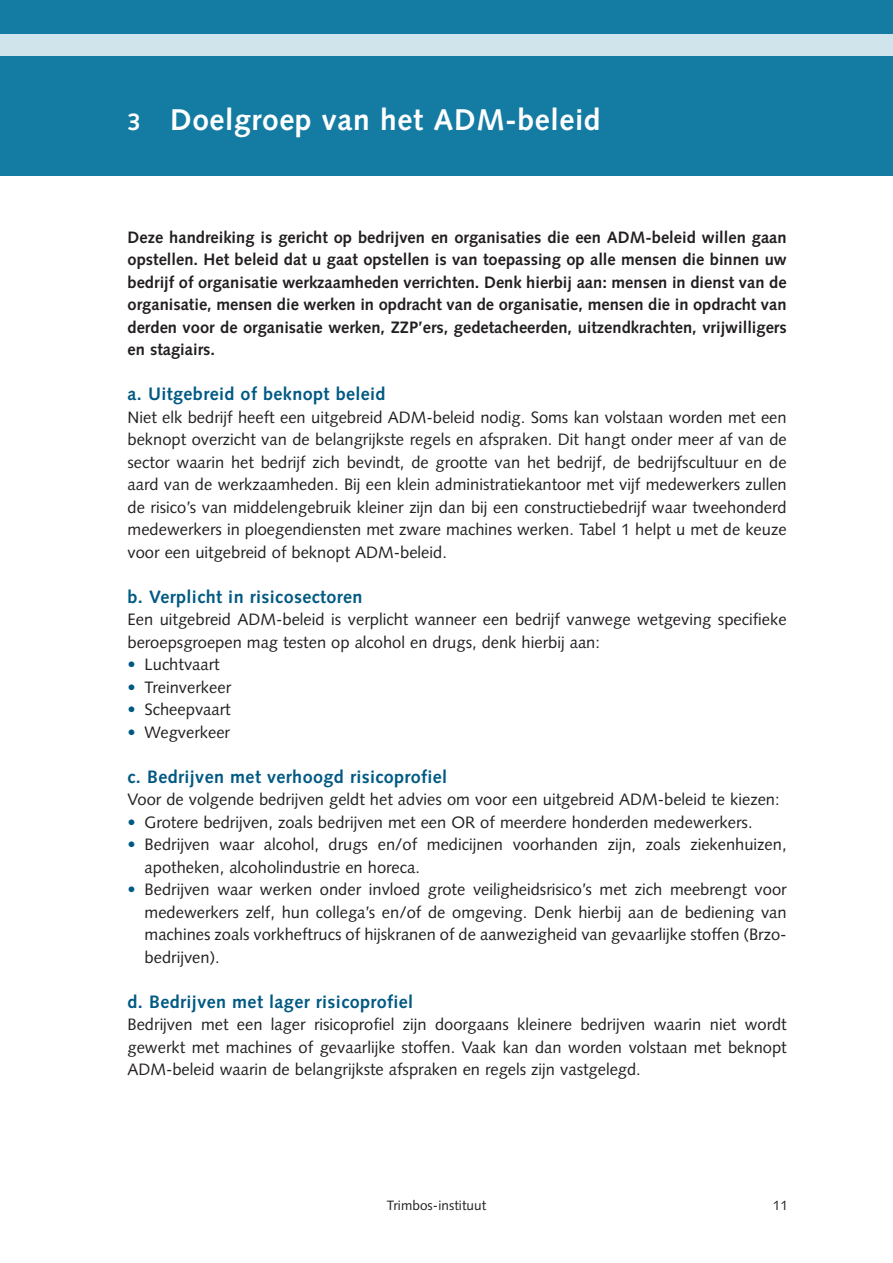
<style>
.page{position:relative;width:893px;height:1263px;background:#fff}
.page>*{position:absolute;margin:0;border:0;box-sizing:border-box;transform-origin:0 0}
._00-KOP_1{font:700 30px "Syntax LT Std";letter-spacing:.02em;color:#fff}
._02-KOP_3__1_1_1{font:700 18px "Syntax LT Std";letter-spacing:.02em;color:#005983}
._04-BROOD{font:16.5px/22.5px "Syntax LT Std";color:#231f20;text-align:justify}
._04-BROOD-2{font:700 16.5px/22.5px "Syntax LT Std";color:#231f20;text-align:justify}
.t1{font:13.5px "Syntax LT Std";letter-spacing:.005em;color:#231f20}
.s1{font-size:24px}
.s2{color:#005983}
</style>
<div class="page">
<div style="left:0;top:0;width:893px;height:175px;background:#147ca3"></div>
<div style="left:0;top:34px;width:893px;height:21px;background:#d0e4ec"></div>
<p class="_00-KOP_1" style="left:128px;top:102px;width:475px"><span class="s1">3</span> Doelgroep van het ADM-beleid</p>
<p class="_04-BROOD-2" style="left:128px;top:226px;width:661px">Deze handreiking is gericht op bedrijven en organisaties die een ADM-beleid willen gaan opstellen. Het beleid dat u gaat opstellen is van toepassing op alle mensen die binnen uw bedrijf of organisatie werkzaamheden verrichten. Denk hierbij aan: mensen in dienst van de organisatie, mensen die werken in opdracht van de organisatie, mensen die in opdracht van derden voor de organisatie werken, ZZP’ers, gedetacheerden, uitzendkrachten, vrijwilligers en stagiairs.</p>
<p class="_02-KOP_3__1_1_1" style="left:128px;top:384px;width:259px">a. Uitgebreid of beknopt beleid</p>
<p class="_04-BROOD" style="left:128px;top:406px;width:661px">Niet elk bedrijf heeft een uitgebreid ADM-beleid nodig. Soms kan volstaan worden met een beknopt overzicht van de belangrijkste regels en afspraken. Dit hangt onder meer af van de sector waarin het bedrijf zich bevindt, de grootte van het bedrijf, de bedrijfscultuur en de aard van de werkzaamheden. Bij een klein administratiekantoor met vijf medewerkers zullen de risico’s van middelengebruik kleiner zijn dan bij een constructiebedrijf waar tweehonderd medewerkers in ploegendiensten met zware machines werken. Tabel 1 helpt u met de keuze voor een uitgebreid of beknopt ADM-beleid.</p>
<p class="_02-KOP_3__1_1_1" style="left:128px;top:586px;width:236px">b. Verplicht in risicosectoren</p>
<p class="_04-BROOD" style="left:128px;top:608px;width:661px">Een uitgebreid ADM-beleid is verplicht wanneer een bedrijf vanwege wetgeving specifieke beroepsgroepen mag testen op alcohol en drugs, denk hierbij aan:</p>
<p class="_04-BROOD" style="left:128px;top:653px;width:94px"><span class="s2">•</span> Luchtvaart</p>
<p class="_04-BROOD" style="left:128px;top:676px;width:105px"><span class="s2">•</span> Treinverkeer</p>
<p class="_04-BROOD" style="left:128px;top:698px;width:105px"><span class="s2">•</span> Scheepvaart</p>
<p class="_04-BROOD" style="left:128px;top:721px;width:104px"><span class="s2">•</span> Wegverkeer</p>
<p class="_02-KOP_3__1_1_1" style="left:128px;top:766px;width:321px">c. Bedrijven met verhoogd risicoprofiel</p>
<p class="_04-BROOD" style="left:128px;top:788px;width:654px">Voor de volgende bedrijven geldt het advies om voor een uitgebreid ADM-beleid te kiezen:</p>
<p class="_04-BROOD" style="left:128px;top:811px;width:627px"><span class="s2">•</span> Grotere bedrijven, zoals bedrijven met een OR of meerdere honderden medewerkers.</p>
<p class="_04-BROOD" style="left:145px;top:833px;width:643px;text-indent:-17px"><span class="s2">•</span> Bedrijven waar alcohol, drugs en/of medicijnen voorhanden zijn, zoals ziekenhuizen, apotheken, alcoholindustrie en horeca.</p>
<p class="_04-BROOD" style="left:145px;top:878px;width:644px;text-indent:-17px"><span class="s2">•</span> Bedrijven waar werken onder invloed grote veiligheidsrisico’s met zich meebrengt voor medewerkers zelf, hun collega’s en/of de omgeving. Denk hierbij aan de bediening van machines zoals vorkheftrucs of hijskranen of de aanwezigheid van gevaarlijke stoffen (Brzo&shy;bedrijven).</p>
<p class="_02-KOP_3__1_1_1" style="left:128px;top:991px;width:287px">d. Bedrijven met lager risicoprofiel</p>
<p class="_04-BROOD" style="left:128px;top:1013px;width:661px">Bedrijven met een lager risicoprofiel zijn doorgaans kleinere bedrijven waarin niet wordt gewerkt met machines of gevaarlijke stoffen. Vaak kan dan worden volstaan met beknopt ADM-beleid waarin de belangrijkste afspraken en regels zijn vastgelegd.</p>
<p class="t1" style="left:387px;top:1197px;width:101px">Trimbos-instituut</p>
<p class="t1" style="left:773px;top:1197px;width:17px">11</p>
</div>
